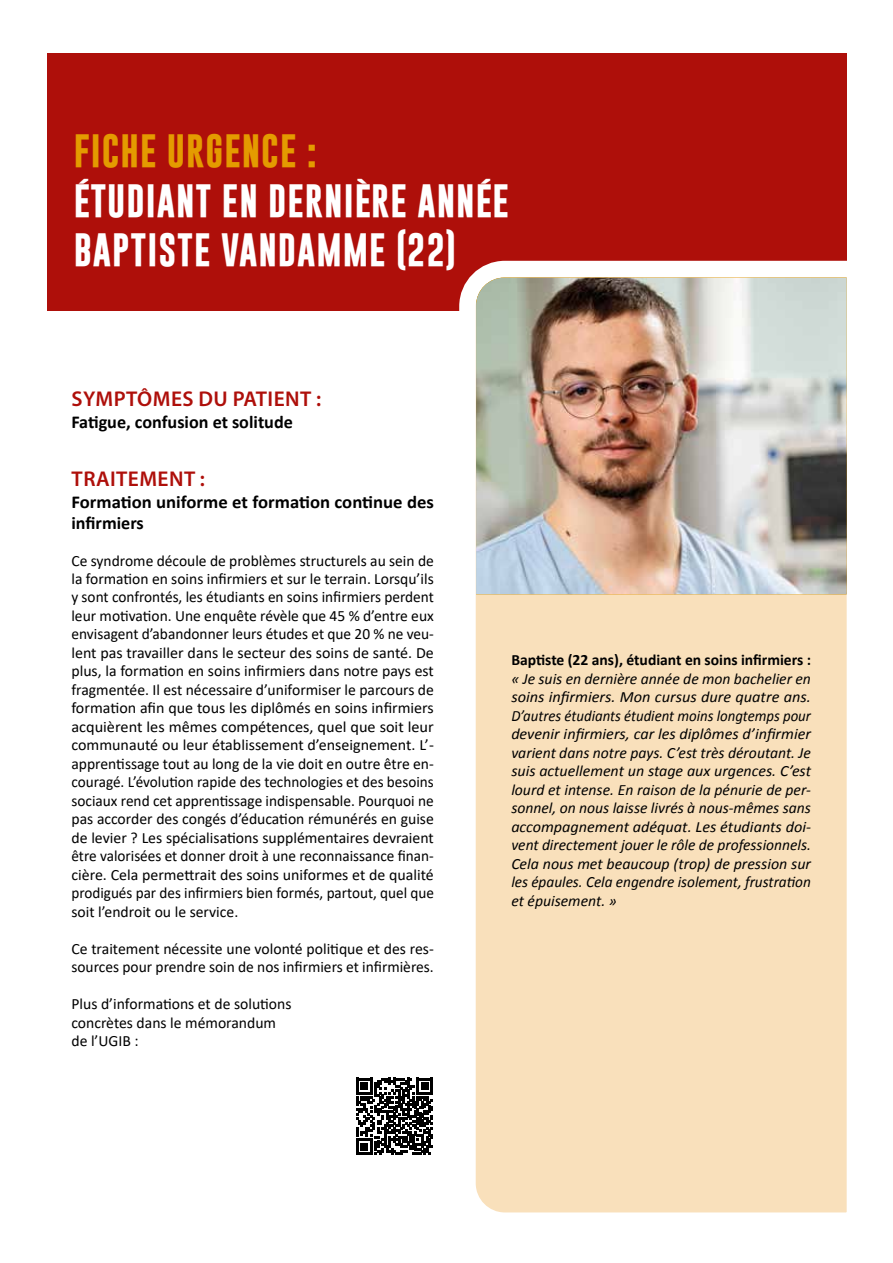
<style>
.page{position:relative;width:893px;height:1263px;background:#fff}
.page>*{position:absolute;margin:0;border:0;box-sizing:border-box;transform-origin:0 0}
.t1{font:700 33.75px/49.5px "Gobold";letter-spacing:.03em;color:#fff}
.t2{font:700 33.75px "Gobold";letter-spacing:.03em;color:#e49b00}
.t3{font:600 21.45px "Myriad Pro";letter-spacing:.02em;color:#ae0f0a}
.t4{font:700 18.15px/21.5px "Calibri";color:#000}
.t5{font:15.6px/18.5px "Calibri";color:#000}
.t6{font:italic 15.6px/18.5px "Calibri";color:#000;text-align:justify}
.t7{font:700 15.6px "Calibri";color:#000}
</style>
<div class="page">
<div style="left:47px;top:53px;width:800px;height:258px;background:#ae0f0a"></div>
<svg style="left:459px;top:260px;width:388px;height:953px;background:#f9e1c0"></svg>
<img style="left:476px;top:278px;width:371px;height:316px">
<svg style="left:356px;top:1078px;width:77px;height:77px"></svg>
<h1 class="t2" style="left:74px;top:129px;width:245px">FICHE URGENCE :</h1>
<h1 class="t1" style="left:74px;top:176px;width:436px">ÉTUDIANT EN DERNIÈRE ANNÉE<br>BAPTISTE VANDAMME (22)</h1>
<h2 class="t3" style="left:72px;top:385px;width:251px">SYMPTÔMES DU PATIENT :</h2>
<p class="t4" style="left:71px;top:410px;width:223px">Fatigue, confusion et solitude</p>
<h2 class="t3" style="left:72px;top:465px;width:135px">TRAITEMENT :</h2>
<p class="t4" style="left:71px;top:490px;width:364px">Formation uniforme et formation continue des infirmiers</p>
<p class="t5" style="left:71px;top:551px;width:364px;text-align:justify">Ce syndrome découle de problèmes structurels au sein de la formation en soins infirmiers et sur le terrain. Lorsqu’ils y sont confrontés, les étudiants en soins infirmiers perdent leur motivation. Une enquête révèle que 45 % d’entre eux envisagent d’abandonner leurs études et que 20 % ne veu&shy;lent pas travailler dans le secteur des soins de santé. De plus, la formation en soins infirmiers dans notre pays est fragmentée. Il est nécessaire d’uniformiser le parcours de formation afin que tous les diplômés en soins infirmiers acquièrent les mêmes compétences, quel que soit leur communauté ou leur établissement d’enseignement. L’- apprentissage tout au long de la vie doit en outre être en&shy;couragé. L’évolution rapide des technologies et des besoins sociaux rend cet apprentissage indispensable. Pourquoi ne pas accorder des congés d’éducation rémunérés en guise de levier ? Les spécialisations supplémentaires devraient être valorisées et donner droit à une reconnaissance finan&shy;cière. Cela permettrait des soins uniformes et de qualité prodigués par des infirmiers bien formés, partout, quel que soit l’endroit ou le service.</p>
<p class="t5" style="left:71px;top:939px;width:364px">Ce traitement nécessite une volonté politique et des res&shy;sources pour prendre soin de nos infirmiers et infirmières.</p>
<p class="t5" style="left:71px;top:994px;width:222px">Plus d’informations et de solutions concrètes dans le mémorandum de l’UGIB :</p>
<p class="t7" style="left:511px;top:649px;width:301px">Baptiste (22 ans), étudiant en soins infirmiers :</p>
<p class="t6" style="left:511px;top:669px;width:301px">« Je suis en dernière année de mon bachelier en soins infirmiers. Mon cursus dure quatre ans.<br>D’autres étudiants étudient moins longtemps pour devenir infirmiers, car les diplômes d’infirmier varient dans notre pays. C’est très déroutant. Je suis actuellement un stage aux urgences. C’est lourd et intense. En raison de la pénurie de per&shy;sonnel, on nous laisse livrés à nous-mêmes sans accompagnement adéquat. Les étudiants doi&shy;vent directement jouer le rôle de professionnels.<br>Cela nous met beaucoup (trop) de pression sur les épaules. Cela engendre isolement, frustration et épuisement. »</p>
</div>
